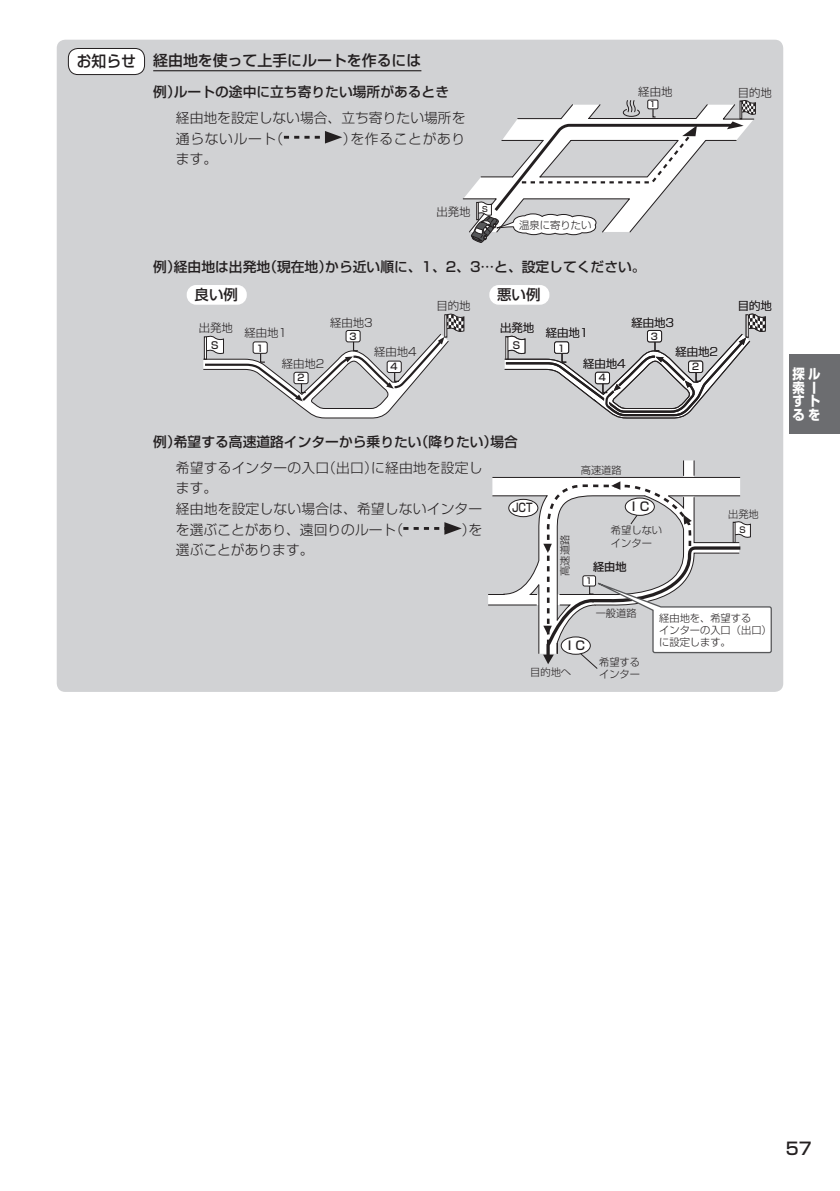
<style>
.page{position:relative;width:840px;height:1191px;background:#fff}
.page>*{position:absolute;margin:0;border:0;box-sizing:border-box;transform-origin:0 0}
.t1{font:500 17px "Shin Go Pro";color:#231f20}
.t2{font:500 15.6px "Shin Go Pro";color:#231f20;scale:.95 1}
.t3{font:500 14.8px "Shin Go Pro";color:#231f20}
.t4{font:500 14.4px "Shin Go";color:#231f20}
.t5{font:300 13.8px/20.8px "Shin Go Pro";letter-spacing:.015em;color:#231f20}
.t6{font:500 13.8px "Shin Go Pro";color:#231f20}
.t7{font:300 13.8px "Shin Go Pro";letter-spacing:.05em;color:#231f20}
.t8{font:700 13.8px/13.8px "Shin Go Pro";color:#fff;scale:.9 1}
.t9{font:500 12px "Shin Go";color:#231f20}
.t10{font:500 11.8px "Shin Go";color:#231f20;scale:.8 1}
.t11{font:300 11.4px "Shin Go";color:#231f20}
.t12{font:500 11.2px "Shin Go";color:#231f20}
.t13{font:300 10.4px "Shin Go";color:#231f20}
.t14{font:300 10.2px/12px "Shin Go";color:#231f20}
.t15{font:500 9.8px "Shin Go";color:#231f20}
.t16{font:500 9.4px "Shin Go";color:#231f20}
.t17{font:500 8.4px "Shin Go";color:#231f20}
.t18{font:500 7.4px "Shin Go";color:#231f20}
</style>
<div class="page">
<div style="left:788px;top:354px;width:51px;height:80px;background:#6c6d70"></div>
<div style="left:57px;top:40px;width:725px;height:652px;background:#d1d2d4;border-radius:9px"></div>
<div style="left:68px;top:48px;width:76px;height:27px;background:#fff;border-radius:10px"></div>
<div style="left:68px;top:48px;width:77px;height:27px;border:1px solid #231f20;border-radius:10px"></div>
<div style="left:187px;top:285px;width:60px;height:20px;background:#fff;border-radius:9px"></div>
<div style="left:489px;top:285px;width:60px;height:20px;background:#fff;border-radius:9px"></div>
<svg style="left:203px;top:313px;width:261px;height:105px"></svg>
<svg style="left:503px;top:285px;width:262px;height:133px"></svg>
<svg style="left:284px;top:131px;width:58px;height:13px"></svg>
<svg style="left:488px;top:460px;width:283px;height:209px"></svg>
<svg style="left:403px;top:522px;width:58px;height:13px"></svg>
<hr style="left:153px;top:70px;width:268px;height:1px;background:#231f20">
<svg style="left:462px;top:99px;width:293px;height:144px"></svg>
<p class="t2" style="left:77px;top:49px;width:64px">お知らせ</p>
<p class="t3" style="left:153px;top:49px;width:269px">経由地を使って上手にルートを作るには</p>
<p class="t6" style="left:153px;top:81px;width:297px">例）ルートの途中に立ち寄りたい場所があるとき</p>
<p class="t5" style="left:176px;top:105px;width:291px">経由地を設定しない場合、立ち寄りたい場所を通らないルート（</p>
<p class="t7" style="left:343px;top:127px;width:124px">）を作ることがあり</p>
<p class="t5" style="left:176px;top:146px;width:43px">ます。</p>
<p class="t11" style="left:436px;top:204px;width:53px">出発地 <sup>S</sup></p>
<p class="t13" style="left:518px;top:218px;width:74px">温泉に寄りたい</p>
<p class="t11" style="left:638px;top:84px;width:36px">経由地</p>
<p class="t18" style="left:649px;top:100px;width:7px">1</p>
<p class="t6" style="left:153px;top:255px;width:493px">例）経由地は出発地（現在地）から近い順に、1、2、3…と、設定してください。</p>
<p class="t4" style="left:194px;top:285px;width:45px">良い例</p>
<p class="t4" style="left:497px;top:285px;width:45px">悪い例</p>
<p class="t15" style="left:211px;top:338px;width:9px">S</p>
<p class="t16" style="left:256px;top:342px;width:9px">1</p>
<p class="t11" style="left:436px;top:299px;width:36px">目的地</p>
<p class="t11" style="left:330px;top:315px;width:44px">経由地3</p>
<p class="t11" style="left:631px;top:315px;width:44px">経由地3</p>
<p class="t11" style="left:199px;top:320px;width:36px">出発地</p>
<p class="t11" style="left:500px;top:320px;width:36px">出発地</p>
<p class="t11" style="left:244px;top:325px;width:44px">経由地1</p>
<p class="t11" style="left:281px;top:356px;width:44px">経由地2</p>
<p class="t11" style="left:545px;top:325px;width:44px">経由地1</p>
<p class="t11" style="left:582px;top:356px;width:44px">経由地4</p>
<p class="t16" style="left:349px;top:330px;width:9px">3</p>
<p class="t16" style="left:650px;top:330px;width:9px">3</p>
<p class="t15" style="left:512px;top:338px;width:9px">S</p>
<p class="t16" style="left:557px;top:342px;width:9px">1</p>
<p class="t11" style="left:374px;top:344px;width:44px">経由地4</p>
<p class="t11" style="left:675px;top:344px;width:44px">経由地2</p>
<p class="t16" style="left:691px;top:360px;width:9px">2</p>
<p class="t16" style="left:390px;top:360px;width:9px">4</p>
<p class="t16" style="left:297px;top:372px;width:9px">2</p>
<p class="t16" style="left:598px;top:372px;width:9px">4</p>
<p class="t11" style="left:737px;top:85px;width:36px">目的地</p>
<p class="t11" style="left:737px;top:299px;width:36px">目的地</p>
<p class="t6" style="left:153px;top:431px;width:366px">例）希望する高速道路インターから乗りたい（降りたい）場合</p>
<p class="t5" style="left:176px;top:455px;width:308px">希望するインターの入口（出口）に経由地を設定します。<br>経由地を設定しない場合は、希望しないインターを選ぶことがあり、遠回りのルート（</p>
<p class="t10" style="left:511px;top:500px;width:27px">JCT</p>
<p class="t5" style="left:461px;top:517px;width:22px">）を</p>
<p class="t5" style="left:176px;top:537px;width:139px">選ぶことがあります。</p>
<p class="t14" style="left:558px;top:576px;width:42px;rotate:-90deg">高速道路</p>
<p class="t14" style="left:580px;top:463px;width:42px">高速道路</p>
<p class="t9" style="left:631px;top:499px;width:19px">I C</p>
<p class="t14" style="left:610px;top:524px;width:53px">希望しないインター</p>
<p class="t12" style="left:592px;top:560px;width:35px">経由地</p>
<p class="t17" style="left:585px;top:576px;width:8px">1</p>
<p class="t14" style="left:727px;top:507px;width:32px">出発地</p>
<p class="t17" style="left:739px;top:524px;width:8px">S</p>
<p class="t9" style="left:567px;top:638px;width:19px">I C</p>
<p class="t14" style="left:595px;top:607px;width:42px">一般道路</p>
<p class="t14" style="left:658px;top:612px;width:114px">経由地を、希望する<br>インターの入口（出口）に設定します。</p>
<p class="t14" style="left:530px;top:666px;width:42px">目的地へ</p>
<p class="t14" style="left:598px;top:655px;width:42px">希望するインター</p>
<p class="t8" style="left:792px;top:365px;width:32px">探ル索ーすトるを</p>
<p class="t1" style="left:785px;top:1134px;width:27px">57</p>
</div>
